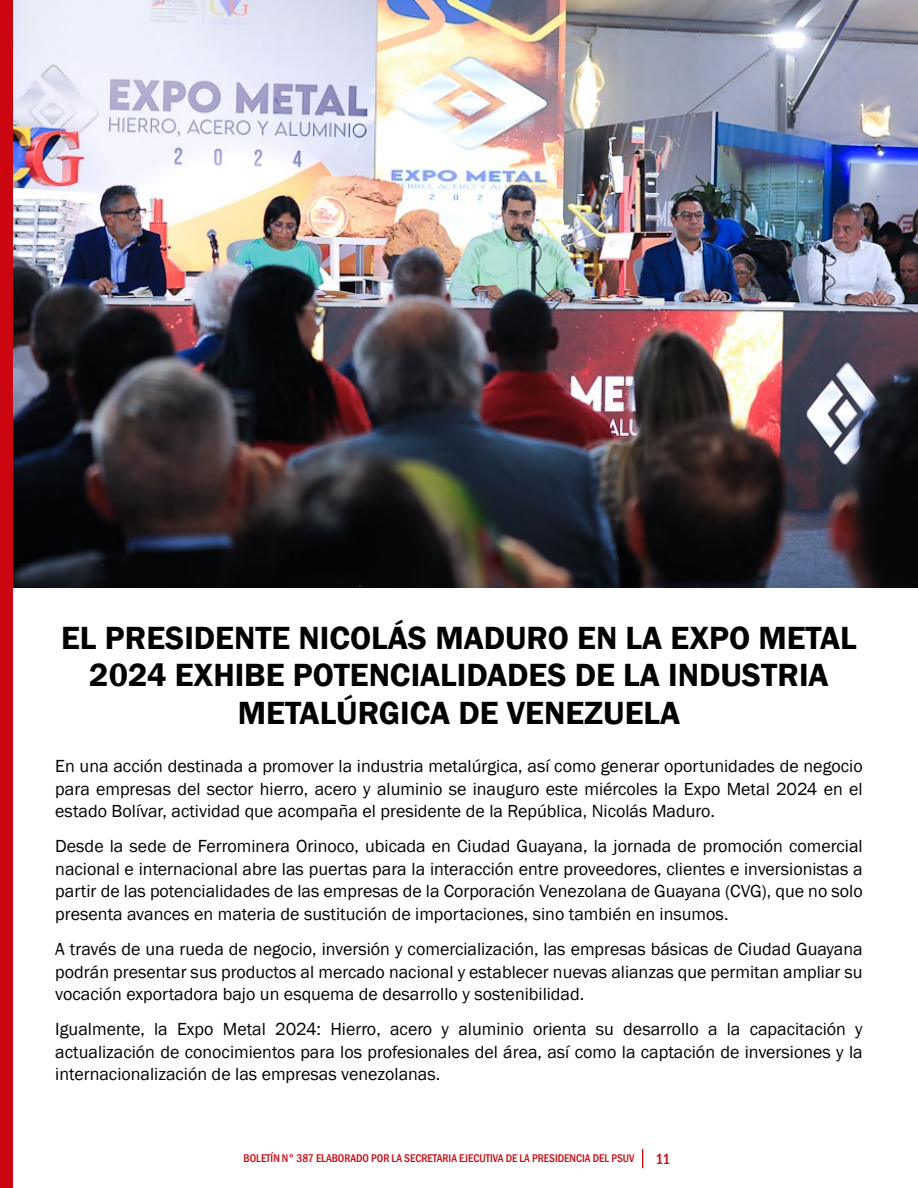
<style>
.page{position:relative;width:918px;height:1188px;background:#fff}
.page>*{position:absolute;margin:0;border:0;box-sizing:border-box;transform-origin:0 0}
.t1{font:600 33px/37.5px "Franklin Gothic";color:#000;text-align:center}
.t2{font:18px/22.5px "Franklin Gothic";color:#000;text-align:justify}
.t3{font:500 condensed 15.3px "Franklin Gothic";color:#cb0610}
.t4{font:500 condensed 11.55px "Franklin Gothic";color:#cb0610}
</style>
<div class="page">
<svg style="left:642px;top:1149px;width:1px;height:19px"></svg>
<img style="left:13px;top:0;width:905px;height:588px">
<div style="left:0;top:0;width:13px;height:1188px;background:#cb0610"></div>
<h1 class="t1" style="left:61px;top:620px;width:797px">EL PRESIDENTE NICOLÁS MADURO EN LA EXPO METAL<br>2024 EXHIBE POTENCIALIDADES DE LA INDUSTRIA<br>METALÚRGICA DE VENEZUELA</h1>
<p class="t2" style="left:55px;top:755px;width:809px">En una acción destinada a promover la industria metalúrgica, así como generar oportunidades de negocio para empresas del sector hierro, acero y aluminio se inauguro este miércoles la Expo Metal 2024 en el estado Bolívar, actividad que acompaña el presidente de la República, Nicolás Maduro.</p>
<p class="t2" style="left:55px;top:836px;width:809px">Desde la sede de Ferrominera Orinoco, ubicada en Ciudad Guayana, la jornada de promoción comercial nacional e internacional abre las puertas para la interacción entre proveedores, clientes e inversionistas a partir de las potencialidades de las empresas de la Corporación Venezolana de Guayana (CVG), que no solo presenta avances en materia de sustitución de importaciones, sino también en insumos.</p>
<p class="t2" style="left:55px;top:938px;width:809px">A través de una rueda de negocio, inversión y comercialización, las empresas básicas de Ciudad Guayana podrán presentar sus productos al mercado nacional y establecer nuevas alianzas que permitan ampliar su vocación exportadora bajo un esquema de desarrollo y sostenibilidad.</p>
<p class="t2" style="left:55px;top:1019px;width:809px">Igualmente, la Expo Metal 2024: Hierro, acero y aluminio orienta su desarrollo a la capacitación y actualización de conocimientos para los profesionales del área, así como la captación de inversiones y la internacionalización de las empresas venezolanas.</p>
<p class="t4" style="left:244px;top:1150px;width:392px">BOLETÍN N° 387 ELABORADO POR LA SECRETARIA EJECUTIVA DE LA PRESIDENCIA DEL PSUV</p>
<p class="t3" style="left:655px;top:1149px;width:16px">11</p>
</div>
